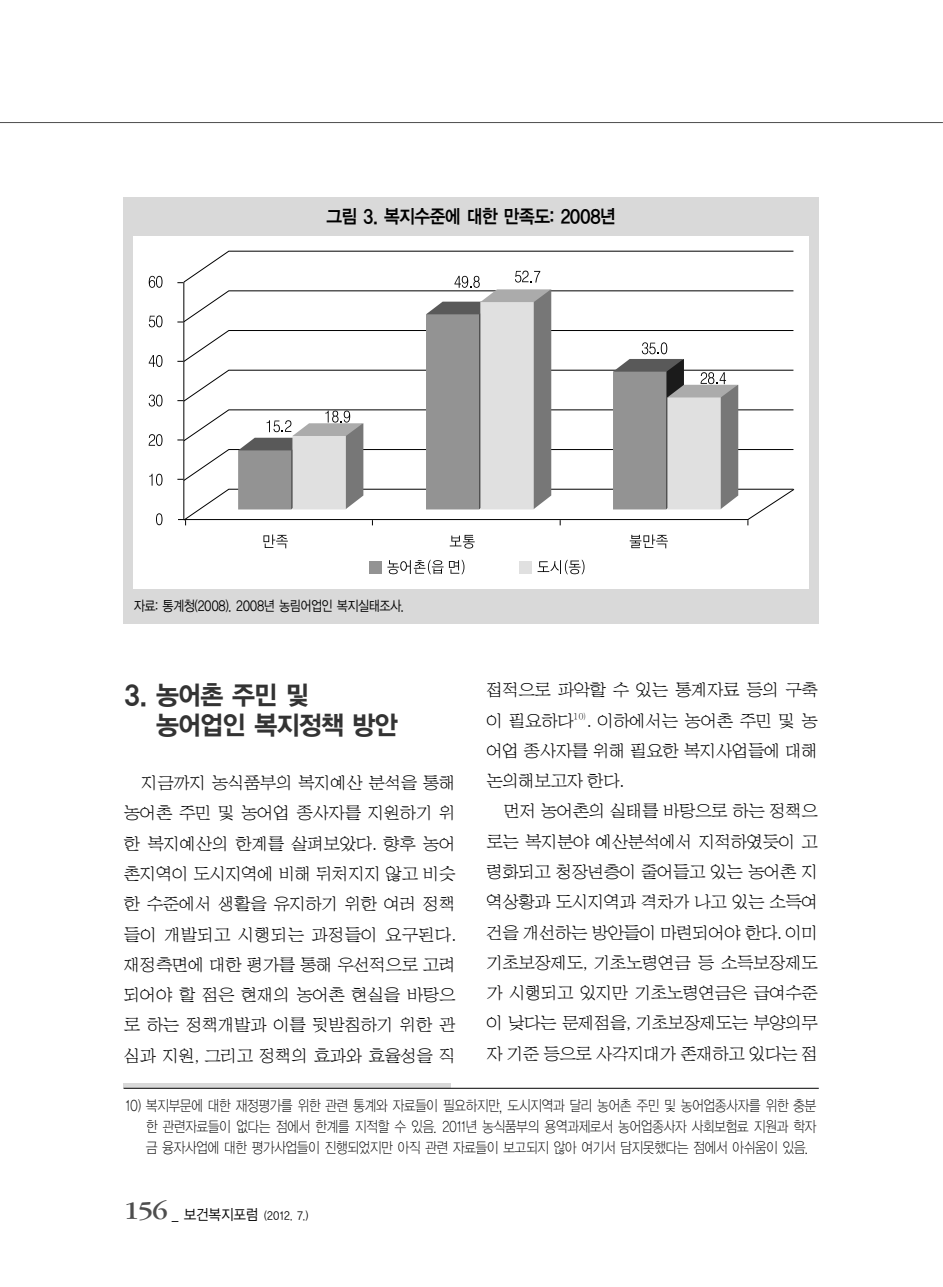
<style>
.page{position:relative;width:943px;height:1287px;background:#fff}
.page>*{position:absolute;margin:0;border:0;box-sizing:border-box;transform-origin:0 0}
.t1{font:26.25px/30.3px "YGO15";letter-spacing:-.115em;color:#333;scale:.95 1}
.t2{font:18.9px "YGO14";letter-spacing:-.105em;color:#000;scale:.9 1}
.t3{font:17.5px/30.3px "HY Sin Mun Myeong Jo";letter-spacing:-.08em;color:#000;text-align:justify}
.t4{font:14.88px/21px "YGO11";letter-spacing:-.105em;color:#000;text-align:justify;scale:.85 1}
.t5{font:14px "YGO12";letter-spacing:-.105em;color:#000;scale:.85 1}
.t6{font:11.38px "YGO12";color:#000;scale:.9 1}
.s1{font-family:"Garamand SW";font-size:26.25px;color:#4d4d4d}
.s2{font-size:14.88px}
</style>
<div class="page">
<hr style="left:0;top:122px;width:942px;height:1px;background:#4d4d4d">
<div style="left:123px;top:197px;width:695px;height:427px;background:#d9d9d9"></div>
<div style="left:133px;top:237px;width:675px;height:352px;background:#fff"></div>
<svg style="left:149px;top:276px;width:13px;height:12px"></svg>
<svg style="left:149px;top:315px;width:13px;height:12px"></svg>
<svg style="left:149px;top:355px;width:13px;height:12px"></svg>
<svg style="left:149px;top:395px;width:13px;height:11px"></svg>
<svg style="left:149px;top:434px;width:13px;height:12px"></svg>
<svg style="left:149px;top:474px;width:13px;height:12px"></svg>
<svg style="left:156px;top:513px;width:6px;height:12px"></svg>
<svg style="left:263px;top:534px;width:25px;height:14px"></svg>
<svg style="left:449px;top:535px;width:25px;height:13px"></svg>
<svg style="left:629px;top:534px;width:38px;height:14px"></svg>
<div style="left:369px;top:561px;width:12px;height:12px;background:#939393"></div>
<svg style="left:387px;top:560px;width:77px;height:14px"></svg>
<div style="left:519px;top:561px;width:12px;height:12px;background:#e0e0e0"></div>
<svg style="left:537px;top:560px;width:47px;height:14px"></svg>
<svg style="left:177px;top:250px;width:617px;height:275px"></svg>
<div style="left:123px;top:1083px;width:328px;height:5px;background:#d9d9d9"></div>
<hr style="left:123px;top:1088px;width:695px;height:1px;background:#000">
<p class="t2" style="left:326px;top:208px;width:324px">그림 3. 복지수준에 대한 만족도: 2008년</p>
<p class="t5" style="left:133px;top:599px;width:320px">자료: 통계청(2008). 2008년 농림어업인 복지실태조사.</p>
<h1 class="t1" style="left:155px;top:681px;width:257px;text-indent:-32px">3. 농어촌 주민 및 농어업인 복지정책 방안</h1>
<p class="t3" style="left:123px;top:769px;width:334px;text-indent:17px">지금까지 농식품부의 복지예산 분석을 통해 농어촌 주민 및 농어업 종사자를 지원하기 위 한 복지예산의 한계를 살펴보았다. 향후 농어 촌지역이 도시지역에 비해 뒤처지지 않고 비슷 한 수준에서 생활을 유지하기 위한 여러 정책 들이 개발되고 시행되는 과정들이 요구된다. 재정측면에 대한 평가를 통해 우선적으로 고려 되어야 할 점은 현재의 농어촌 현실을 바탕으 로 하는 정책개발과 이를 뒷받침하기 위한 관 심과 지원, 그리고 정책의 효과와 효율성을 직</p>
<p class="t3" style="left:486px;top:676px;width:334px">접적으로 파악할 수 있는 통계자료 등의 구축 이 필요하다<sup>10)</sup>. 이하에서는 농어촌 주민 및 농 어업 종사자를 위해 필요한 복지사업들에 대해 논의해보고자 한다.</p>
<p class="t3" style="left:486px;top:797px;width:334px;text-indent:17px">먼저 농어촌의 실태를 바탕으로 하는 정책으 로는 복지분야 예산분석에서 지적하였듯이 고 령화되고 청장년층이 줄어들고 있는 농어촌 지 역상황과 도시지역과 격차가 나고 있는 소득여 건을 개선하는 방안들이 마련되어야 한다. 이미 기초보장제도, 기초노령연금 등 소득보장제도 가 시행되고 있지만 기초노령연금은 급여수준 이 낮다는 문제점을, 기초보장제도는 부양의무 자 기준 등으로 사각지대가 존재하고 있다는 점</p>
<p class="t4" style="left:145px;top:1095px;width:791px;text-indent:-20px">10) 복지부문에 대한 재정평가를 위한 관련 통계와 자료들이 필요하지만, 도시지역과 달리 농어촌 주민 및 농어업종사자를 위한 충분 한 관련자료들이 없다는 점에서 한계를 지적할 수 있음. 2011년 농식품부의 용역과제로서 농어업종사자 사회보험료 지원과 학자 금 융자사업에 대한 평가사업들이 진행되었지만 아직 관련 자료들이 보고되지 않아 여기서 담지못했다는 점에서 아쉬움이 있음.</p>
<p class="t6" style="left:123px;top:1210px;width:207px"><span class="s1">156</span> <span class="s2">_ 보건복지포럼</span> (2012. 7.)</p>
</div>
